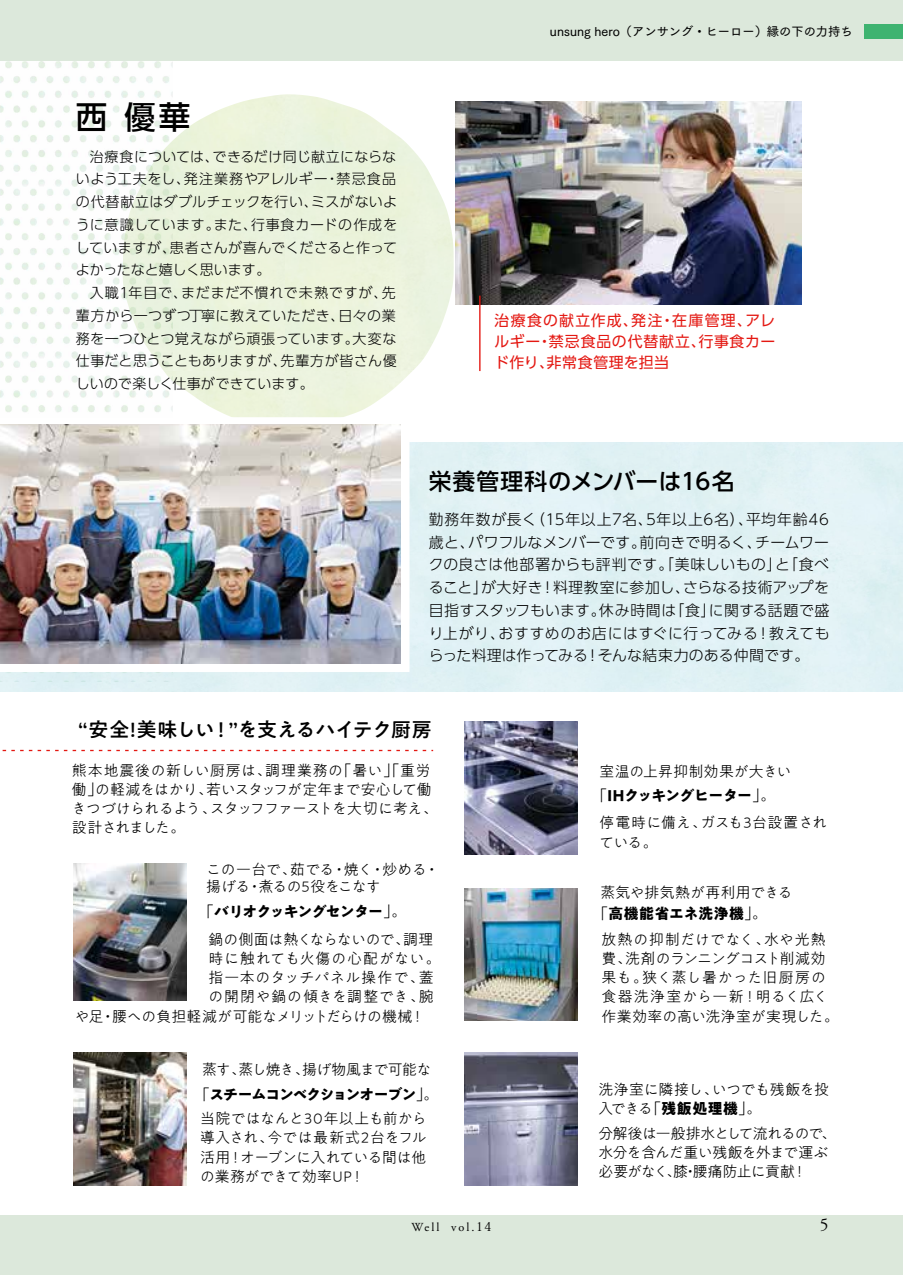
<style>
.page{position:relative;width:903px;height:1275px;background:#fff}
.page>*{position:absolute;margin:0;border:0;box-sizing:border-box;transform-origin:0 0}
.t1{font:500 31.5px "UD Shin Go Pro";color:#000}
.t2{font:500 22.75px "UD Shin Go Pro";letter-spacing:.035em;color:#000}
.t3{font:500 19.95px "PA1 Gothic Std";letter-spacing:-.03em;color:#000}
.t4{font:17.5px "Adobe Garamond";color:#000}
.t5{font:300 14.88px/22.8px "UD Shin Go Pro";letter-spacing:.015em;color:#000;text-align:justify}
.t6{font:300 14.88px/19.2px "PA1 Gothic Std";letter-spacing:-.005em;color:#000}
.t7{font:300 14.88px/19.2px "PA1 Gothic Std";letter-spacing:-.03em;color:#000}
.t8{font:300 14.88px/19.2px "PA1 Gothic Std";letter-spacing:-.025em;color:#000}
.t9{font:300 14.88px/19.2px "PA1 Gothic Std";letter-spacing:.02em;color:#000}
.t10{font:14.88px/21px "UD Shin Go Pro";letter-spacing:.05em;color:#e41812;text-align:justify}
.t11{font:300 14.88px "PA1 Gothic Std";letter-spacing:.05em;color:#000}
.t12{font:300 14.88px "PA1 Gothic Std";letter-spacing:.045em;color:#000}
.t13{font:300 14px/22.8px "UD Shin Go Pro";letter-spacing:.015em;color:#000;text-align:justify}
.t14{font:12.25px "Tsuku Go Pro D";color:#000}
.t15{font:12.25px "Adobe Garamond";letter-spacing:.16em;color:#000}
.s1{font-weight:700}
.s2{font-family:"Koz Min Pro"}
</style>
<div class="page">
<svg style="left:0;top:60px;width:173px;height:352px"></svg>
<svg style="left:123px;top:94px;width:331px;height:323px;fill:#ebf3dd"></svg>
<div style="left:0;top:1216px;width:903px;height:59px;background:#dce8db"></div>
<div style="left:0;top:443px;width:903px;height:248px;background:#e1f1f4"></div>
<svg style="left:1px;top:443px;width:408px;height:229px;background:#f9f8f9"></svg>
<img style="left:455px;top:102px;width:346px;height:203px">
<img style="left:73px;top:864px;width:113px;height:136px">
<img style="left:464px;top:888px;width:113px;height:133px">
<img style="left:464px;top:722px;width:113px;height:132px">
<img style="left:464px;top:1053px;width:113px;height:132px">
<img style="left:0;top:424px;width:401px;height:239px">
<img style="left:73px;top:1053px;width:113px;height:132px">
<hr style="left:479px;top:296px;width:1px;height:75px;background:#e41812">
<svg style="left:2px;top:750px;width:431px;height:1px"></svg>
<div style="left:0;top:0;width:903px;height:60px;background:#dce8db"></div>
<div style="left:865px;top:24px;width:38px;height:15px;background:#3eb370"></div>
<hr style="left:0;top:663px;width:1px;height:250px;background:#bfbfbf">
<h1 class="t1" style="left:76px;top:92px;width:116px">西 優華</h1>
<p class="t13" style="left:76px;top:144px;width:323px;text-indent:14px">治療食については、できるだけ同じ献立にならないよう工夫をし、発注業務やアレルギー・禁忌食品の代替献立はダブルチェックを行い、ミスがないように意識しています。また、行事食カードの作成をしていますが、患者さんが喜んでくださると作ってよかったなと嬉しく思います。</p>
<p class="t13" style="left:76px;top:281px;width:322px;text-indent:14px">入職1年目で、まだまだ不慣れで未熟ですが、先輩方から一つずつ丁寧に教えていただき、日々の業務を一つひとつ覚えながら頑張っています。大変な仕事だと思うこともありますが、先輩方が皆さん優しいので楽しく仕事ができています。</p>
<p class="t14" style="left:550px;top:22px;width:304px">unsung hero（アンサング・ヒーロー）縁の下の力持ち</p>
<p class="t10" style="left:495px;top:310px;width:282px">治療食の献立作成、発注・在庫管理、アレルギー・禁忌食品の代替献立、行事食カード作り、非常食管理を担当</p>
<h2 class="t2" style="left:429px;top:462px;width:307px">栄養管理科のメンバーは16名</h2>
<p class="t5" style="left:429px;top:507px;width:402px">勤務年数が長く（15年以上7名、5年以上6名）、平均年齢46歳と、パワフルなメンバーです。前向きで明るく、チームワークの良さは他部署からも評判です。「美味しいもの」と「食べること」が大好き！料理教室に参加し、さらなる技術アップを目指すスタッフもいます。休み時間は「食」に関する話題で盛り上がり、おすすめのお店にはすぐに行ってみる！教えてもらった料理は作ってみる！そんな結束力のある仲間です。</p>
<h3 class="t3" style="left:78px;top:718px;width:355px">“安全!美味しい！”を支えるハイテク厨房</h3>
<p class="t7" style="left:72px;top:761px;width:368px">熊本地震後の新しい厨房は、調理業務の「暑い」「重労働」の軽減をはかり、若いスタッフが定年まで安心して働きつづけられるよう、スタッフファーストを大切に考え、設計されました。</p>
<p class="t8" style="left:206px;top:861px;width:234px;line-height:17.5px">この一台で、茹でる・焼く・炒める・揚げる・煮るの5役をこなす</p>
<p class="t8" style="left:209px;top:898px;width:226px;line-height:27.8px;text-indent:-10px">「<span class="s1">バリオクッキングセンター</span>」。<br>鍋の側面は熱くならないので、調理</p>
<p class="t11" style="left:209px;top:950px;width:233px">時に触れても火傷の心配がない。</p>
<p class="t12" style="left:209px;top:969px;width:226px">指一本のタッチパネル操作で、蓋</p>
<p class="t11" style="left:209px;top:988px;width:227px">の開閉や鍋の傾きを調整でき、腕</p>
<p class="t6" style="left:75px;top:1007px;width:352px">や足・腰への負担軽減が可能なメリットだらけの機械！</p>
<p class="t7" style="left:195px;top:1058px;width:245px;line-height:24.3px;text-align:center">蒸す、蒸し焼き、揚げ物風まで可能な「<span class="s1">スチームコンベクションオーブン</span>」。当院ではなんと30年以上も前から</p>
<p class="t6" style="left:200px;top:1129px;width:228px;text-align:justify">導入され、今では最新式2台をフル活用！オーブンに入れている間は他の業務ができて効率UP！</p>
<p class="t6" style="left:592px;top:760px;width:201px;line-height:24.5px;text-indent:7px">室温の上昇抑制効果が大きい「<span class="s1">IHクッキングヒーター</span>」。</p>
<p class="t6" style="left:600px;top:814px;width:229px">停電時に備え、ガスも3台設置されている。</p>
<p class="t6" style="left:593px;top:883px;width:201px;line-height:21px;text-indent:7px">蒸気や排気熱が再利用できる「<span class="s1">高機能省エネ洗浄機</span>」。</p>
<p class="t9" style="left:601px;top:930px;width:239px">放熱の抑制だけでなく、水や光熱費、洗剤のランニングコスト削減効果も。狭く蒸し暑かった旧厨房の食器洗浄室から一新！明るく広く作業効率の高い洗浄室が実現した。</p>
<p class="t8" style="left:598px;top:1080px;width:232px">洗浄室に隣接し、いつでも残飯を投入できる「<span class="s1">残飯処理機</span>」。</p>
<p class="t6" style="left:598px;top:1124px;width:232px;text-align:justify">分解後は一般排水として流れるので､水分を含んだ重い残飯を外まで運ぶ必要がなく､膝•腰痛防止に貢献！</p>
<p class="t15" style="left:411px;top:1220px;width:82px">Well vol.<span class="s2">14</span></p>
<p class="t4" style="left:820px;top:1215px;width:10px">5</p>
</div>
